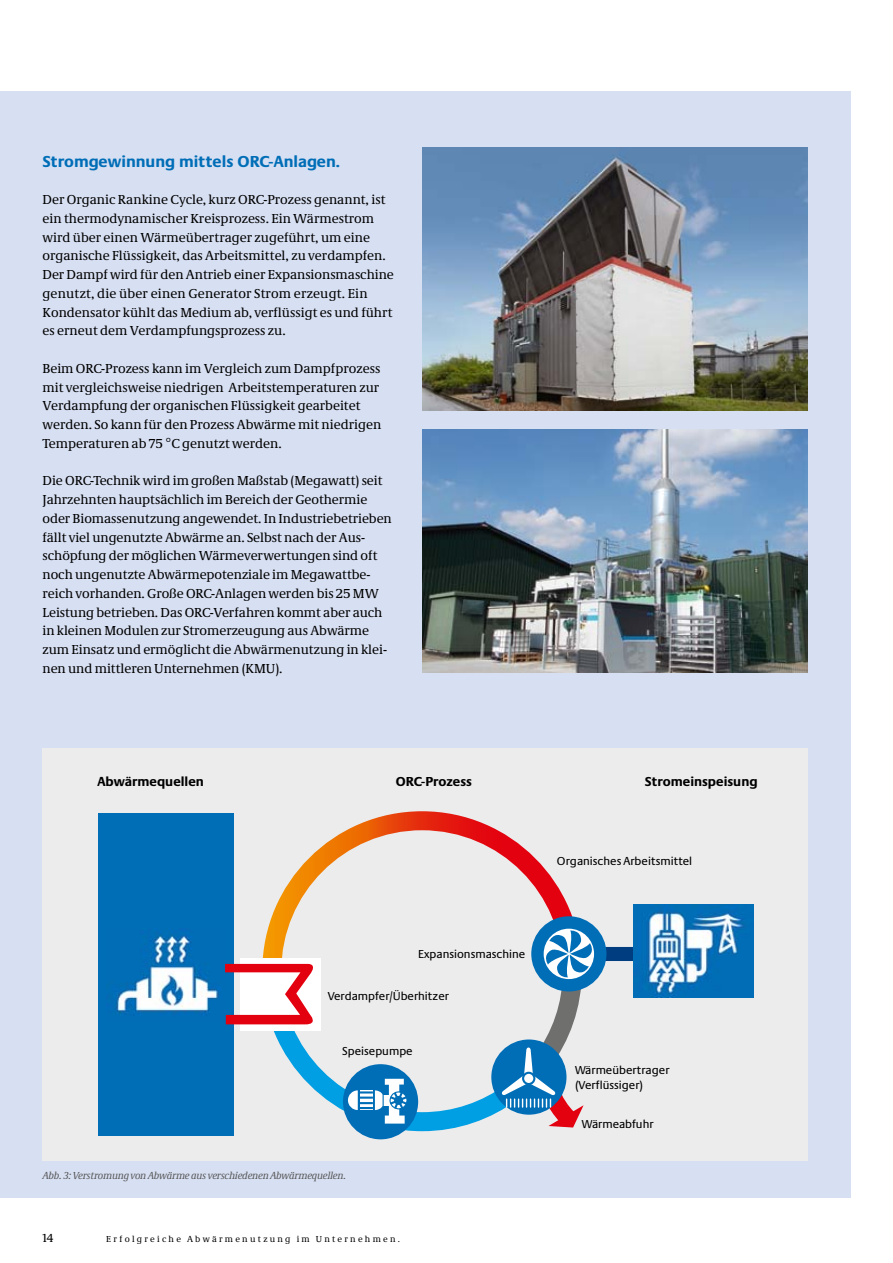
<style>
.page{position:relative;width:893px;height:1263px;background:#fff}
.page>*{position:absolute;margin:0;border:0;box-sizing:border-box;transform-origin:0 0}
.t1{font:700 16.5px "Neue Praxis";color:#006eb7}
.t2{font:13.5px/18.8px "Neue Demos";color:#000}
.t3{font:700 13.5px "Neue Praxis";color:#000}
.t4{font:12px/14.4px "Neue Praxis";color:#000}
.t5{font:12px "Neue Demos";color:#000}
.t6{font:italic 10.5px "Neue Demos";letter-spacing:-.02em;color:#565656}
.t7{font:9px "Neue Demos";letter-spacing:.25em;color:#000}
</style>
<div class="page">
<div style="left:0;top:92px;width:850px;height:1106px;background:#d7dff2"></div>
<img style="left:422px;top:148px;width:386px;height:262px">
<img style="left:422px;top:429px;width:386px;height:244px">
<div style="left:43px;top:748px;width:765px;height:412px;background:#ececed"></div>
<div style="left:553px;top:947px;width:91px;height:14px;background:#003d80"></div>
<svg style="left:267px;top:811px;width:313px;height:119px"></svg>
<div style="left:98px;top:813px;width:136px;height:322px;background:#006eb7"></div>
<div style="left:343px;top:1064px;width:75px;height:75px;background:#006eb7;border-radius:50%"></div>
<img style="left:633px;top:904px;width:120px;height:93px">
<img style="left:116px;top:928px;width:103px;height:87px">
<div style="left:531px;top:916px;width:75px;height:75px;background:#006eb7;border-radius:50%"></div>
<svg style="left:225px;top:930px;width:371px;height:201px"></svg>
<p class="t1" style="left:43px;top:151px;width:299px">Stromgewinnung mittels ORC-Anlagen.</p>
<p class="t2" style="left:43px;top:190px;width:353px">Der Organic Rankine Cycle, kurz ORC-Prozess genannt, ist ein thermodynamischer Kreisprozess. Ein Wärmestrom wird über einen Wärmeübertrager zugeführt, um eine organische Flüssigkeit, das Arbeitsmittel, zu verdampfen.<br>Der Dampf wird für den Antrieb einer Expansionsmaschine genutzt, die über einen Generator Strom erzeugt. Ein Kondensator kühlt das Medium ab, verflüssigt es und führt es erneut dem Verdampfungsprozess zu.</p>
<p class="t2" style="left:43px;top:359px;width:340px">Beim ORC-Prozess kann im Vergleich zum Dampfprozess mit vergleichsweise niedrigen Arbeitstemperaturen zur Verdampfung der organischen Flüssigkeit gearbeitet werden. So kann für den Prozess Abwärme mit niedrigen Temperaturen ab 75 °C genutzt werden.</p>
<p class="t2" style="left:43px;top:471px;width:351px">Die ORC-Technik wird im großen Maßstab (Megawatt) seit Jahrzehnten hauptsächlich im Bereich der Geothermie oder Biomassenutzung angewendet. In Industriebetrieben fällt viel ungenutzte Abwärme an. Selbst nach der Aus&shy;schöpfung der möglichen Wärmeverwertungen sind oft noch ungenutzte Abwärmepotenziale im Megawattbe&shy;reich vorhanden. Große ORC-Anlagen werden bis 25 MW Leistung betrieben. Das ORC-Verfahren kommt aber auch in kleinen Modulen zur Stromerzeugung aus Abwärme zum Einsatz und ermöglicht die Abwärmenutzung in klei&shy;nen und mittleren Unternehmen (KMU).</p>
<p class="t3" style="left:97px;top:773px;width:108px">Abwärmequellen</p>
<p class="t3" style="left:396px;top:773px;width:78px">ORC-Prozess</p>
<p class="t3" style="left:645px;top:773px;width:114px">Stromeinspeisung</p>
<p class="t4" style="left:557px;top:854px;width:137px">Organisches Arbeitsmittel</p>
<p class="t4" style="left:418px;top:946px;width:109px">Expansionsmaschine</p>
<p class="t4" style="left:328px;top:988px;width:123px">Verdampfer/Überhitzer</p>
<p class="t4" style="left:342px;top:1043px;width:72px">Speisepumpe</p>
<p class="t6" style="left:43px;top:1169px;width:305px">Abb. 3: Verstromung von Abwärme aus verschiedenen Abwärmequellen.</p>
<p class="t5" style="left:43px;top:1230px;width:13px">14</p>
<p class="t7" style="left:106px;top:1233px;width:295px">Erfolgreiche Abwärmenutzung im Unternehmen.</p>
<p class="t4" style="left:575px;top:1063px;width:96px">Wärmeübertrager (Verflüssiger)</p>
<p class="t4" style="left:582px;top:1116px;width:73px">Wärmeabfuhr</p>
</div>
